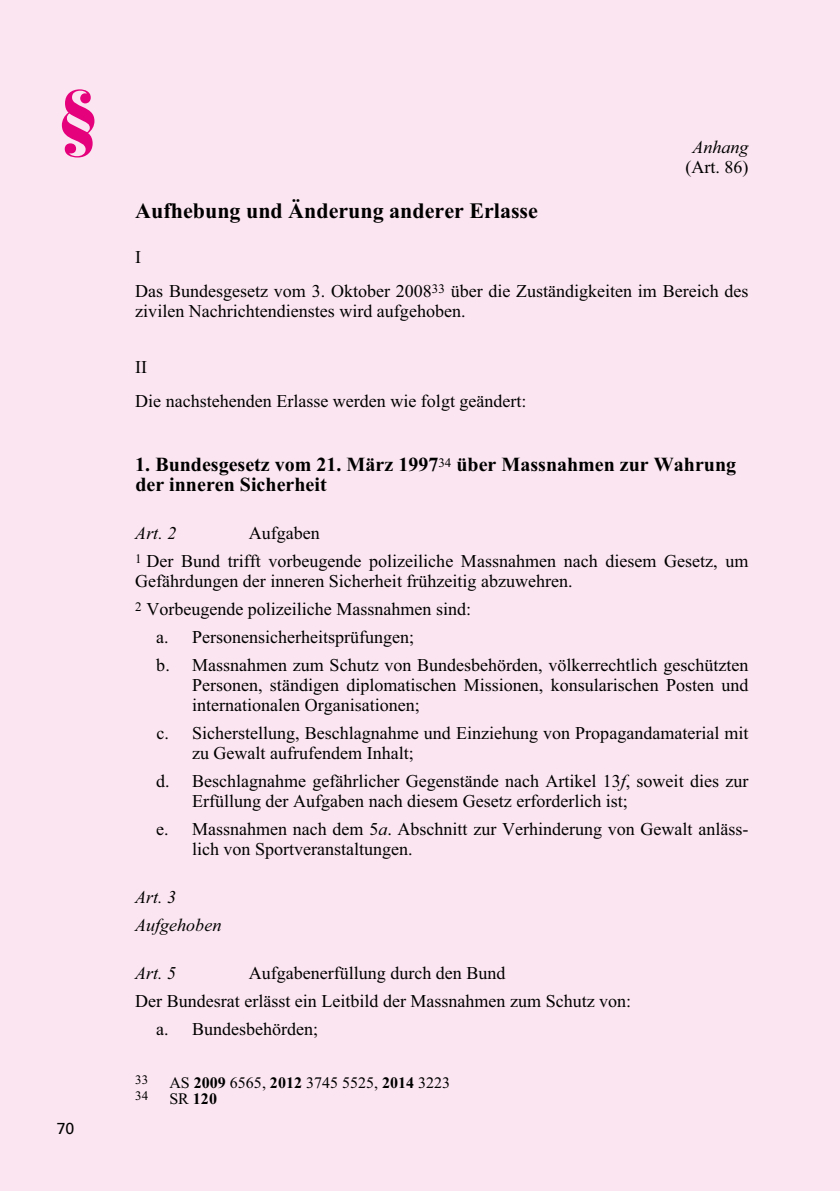
<style>
.page{position:relative;width:840px;height:1191px;background:#fff}
.page>*{position:absolute;margin:0;border:0;box-sizing:border-box;transform-origin:0 0}
.t1{font:900 70px "Bauer Bodoni";color:#e5007c}
.t2{font:700 22px "Times New Roman";color:#000}
.t3{font:700 20px/20px "Times New Roman";color:#000}
.t4{font:18px/20px "Times New Roman";color:#000}
.t5{font:italic 18px "Times New Roman";color:#000}
.t6{font:16px "Times New Roman";color:#000}
.t7{font:700 16px "Times New Roman";color:#000}
.t8{font:16px "Univers";color:#000}
.t9{font:13px "Times New Roman";color:#000}
.s1{font-style:italic}
.s2{font-weight:700}
.s3{font-weight:400}
</style>
<div class="page">
<div style="left:0;top:0;width:839px;height:1191px;background:#fbe5f0"></div>
<h1 class="t1" style="left:57px;top:73px;width:44px">§</h1>
<p class="t8" style="left:57px;top:1119px;width:19px">70</p>
<h3 class="t4" style="left:685px;top:137px;width:65px;text-align:center"><span class="s1">Anhang </span>(Art. 86)</h3>
<h3 class="t2" style="left:135px;top:196px;width:404px">Aufhebung und Änderung anderer Erlasse</h3>
<p class="t4" style="left:135px;top:247px;width:7px">I</p>
<p class="t4" style="left:135px;top:280px;width:614px">Das Bundesgesetz vom 3. Oktober 2008<sup>33</sup> über die Zuständigkeiten im Bereich des zivilen Nachrichtendienstes wird aufgehoben.</p>
<p class="t4" style="left:135px;top:356px;width:13px">II</p>
<p class="t4" style="left:135px;top:390px;width:392px">Die nachstehenden Erlasse werden wie folgt geändert:</p>
<h4 class="t3" style="left:135px;top:454px;width:602px">1. Bundesgesetz vom 21. März 1997<sup>34</sup> über Massnahmen zur Wahrung der inneren Sicherheit</h4>
<h5 class="t5" style="left:135px;top:520px;width:43px">Art. 2</h5>
<h5 class="t4" style="left:249px;top:523px;width:72px">Aufgaben</h5>
<p class="t4" style="left:135px;top:550px;width:614px"><sup>1</sup> Der Bund trifft vorbeugende polizeiliche Massnahmen nach diesem Gesetz, um<br>Gefährdungen der inneren Sicherheit frühzeitig abzuwehren.</p>
<p class="t4" style="left:135px;top:598px;width:337px"><sup>2</sup> Vorbeugende polizeiliche Massnahmen sind:</p>
<p class="t4" style="left:156px;top:626px;width:259px">a. Personensicherheitsprüfungen;</p>
<p class="t4" style="left:192px;top:655px;width:557px;text-align:justify;text-indent:-36px">b. Massnahmen zum Schutz von Bundesbehörden, völkerrechtlich geschützten Personen, ständigen diplomatischen Missionen, konsularischen Posten und internationalen Organisationen;</p>
<p class="t4" style="left:192px;top:722px;width:557px;text-indent:-36px">c. Sicherstellung, Beschlagnahme und Einziehung von Propagandamaterial mit zu Gewalt aufrufendem Inhalt;</p>
<p class="t4" style="left:192px;top:770px;width:557px;text-indent:-36px">d. Beschlagnahme gefährlicher Gegenstände nach Artikel 13<span class="s1">f</span>, soweit dies zur<br>Erfüllung der Aufgaben nach diesem Gesetz erforderlich ist;</p>
<p class="t4" style="left:192px;top:818px;width:557px;text-indent:-36px">e. Massnahmen nach dem 5<span class="s1">a</span>. Abschnitt zur Verhinderung von Gewalt anläss&shy;lich von Sportveranstaltungen.</p>
<h5 class="t5" style="left:135px;top:884px;width:43px">Art. 3</h5>
<p class="t5" style="left:135px;top:912px;width:87px">Aufgehoben</p>
<h5 class="t5" style="left:135px;top:960px;width:43px">Art. 5</h5>
<h5 class="t4" style="left:249px;top:963px;width:258px">Aufgabenerfüllung durch den Bund</h5>
<p class="t4" style="left:135px;top:990px;width:497px">Der Bundesrat erlässt ein Leitbild der Massnahmen zum Schutz von:</p>
<p class="t4" style="left:156px;top:1018px;width:163px">a. Bundesbehörden;</p>
<p class="t9" style="left:135px;top:1070px;width:15px">33</p>
<p class="t6" style="left:169px;top:1071px;width:282px">AS <span class="s2">2009</span> 6565, <span class="s2">2012</span> 3745 5525, <span class="s2">2014</span> 3223</p>
<p class="t9" style="left:135px;top:1086px;width:15px">34</p>
<p class="t7" style="left:169px;top:1087px;width:49px"><span class="s3">SR</span> 120</p>
</div>
